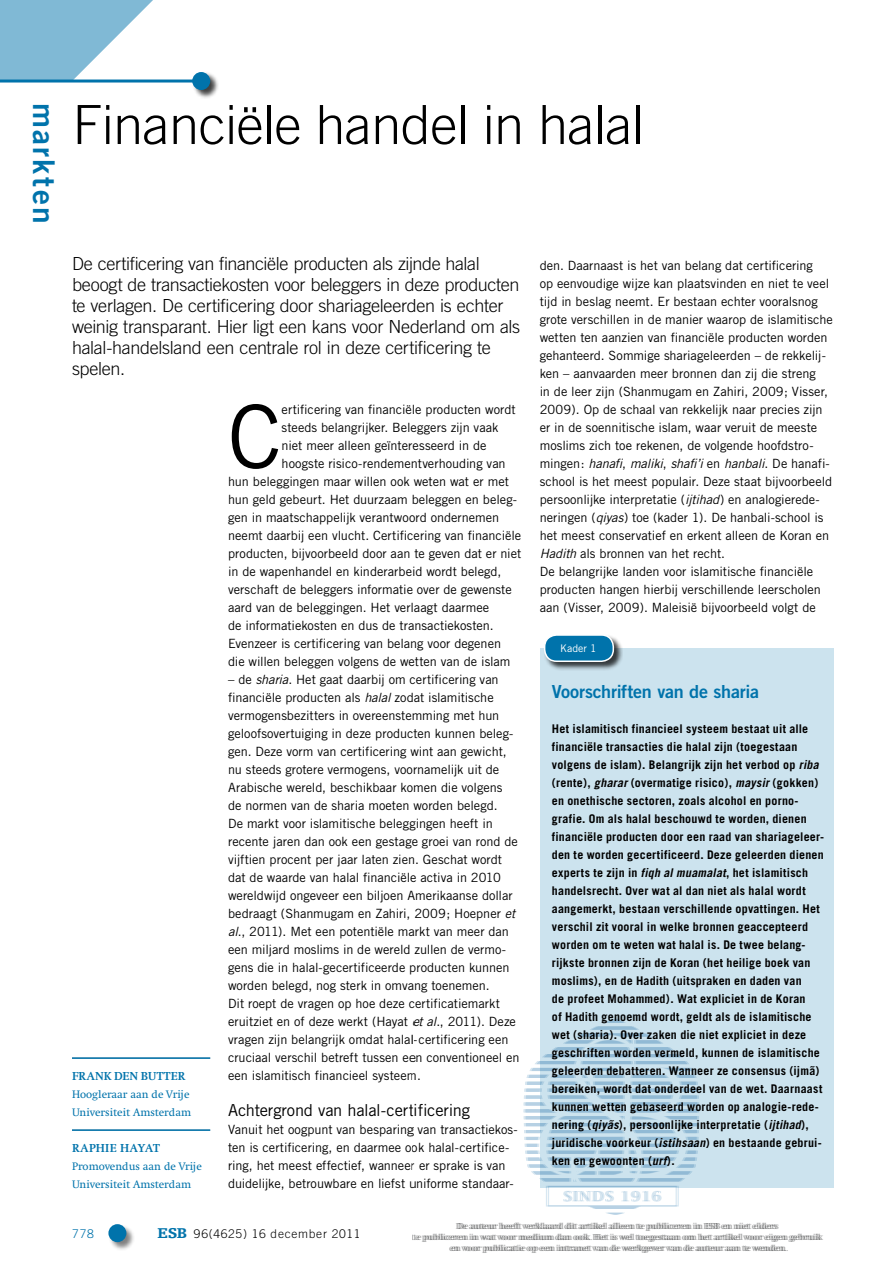
<style>
.page{position:relative;width:893px;height:1263px;background:#fff}
.page>*{position:absolute;margin:0;border:0;box-sizing:border-box;transform-origin:0 0}
.t1{font:87.6px "Trade Gothic";color:#000}
.t2{font:300 54px "Trade Gothic";letter-spacing:-.01em;color:#000}
.t3{font:30px "Trade Gothic Bold Two";letter-spacing:.075em;color:#0073ab}
.t4{font:300 18px/21px "Trade Gothic";letter-spacing:-.015em;color:#000}
.t5{font:18px "Trade Gothic Bold Two";letter-spacing:-.015em;color:#0073ab}
.t6{font:16.5px "Trade Gothic";letter-spacing:-.015em;color:#000}
.t7{font:12.75px/18px "Trade Gothic";color:#000}
.t8{font:700 12px/18px "Trade Gothic";letter-spacing:.02em;color:#000}
.t9{font:300 12px "Trade Gothic";letter-spacing:.06em;color:#000}
.t10{font:700 12px "Swift";letter-spacing:.02em;color:#0073ab}
.t11{font:300 12px "Trade Gothic";color:#0073ab}
.t12{font:11.25px/18px "Swift";color:#0073ab}
.t13{font:10.5px "Trade Gothic";color:#fff}
.t14{font:700 9px/10.8px "Swift";color:#707172;text-align:center}
.s1{font-style:italic}
.s2{font-family:"Egyptienne F";font-weight:900;font-size:15px;color:#0073ab}
</style>
<div class="page">
<div style="left:108px;top:1224px;width:27px;height:27px;background:#000;opacity:.5"></div>
<div style="left:108px;top:1224px;width:18px;height:18px;background:#0073ab;border-radius:50%"></div>
<svg style="left:0;top:0;width:153px;height:80px"></svg>
<div style="left:192px;top:72px;width:27px;height:27px;background:#000;opacity:.75"></div>
<div style="left:192px;top:72px;width:18px;height:18px;background:#0073ab;border-radius:50%"></div>
<hr style="left:0;top:80px;width:193px;height:3px;background:#0073ab">
<hr style="left:72px;top:1057px;width:138px;height:2px;background:#0073ab">
<hr style="left:72px;top:1129px;width:138px;height:2px;background:#0073ab">
<div style="left:540px;top:648px;width:293px;height:540px;background:#cce3ee"></div>
<div style="left:543px;top:634px;width:80px;height:36px;background:#000;opacity:.75"></div>
<div style="left:545px;top:635px;width:68px;height:26px;background:#0073ab;border-radius:12px"></div>
<div style="left:544px;top:634px;width:70px;height:28px;border:2px solid #fff;border-radius:12px"></div>
<svg style="left:523px;top:1019px;width:176px;height:196px"></svg>
<h3 class="t3" style="left:62px;top:103px;width:122px;rotate:90deg">markten</h3>
<h2 class="t2" style="left:72px;top:93px;width:573px">Financiële handel in halal</h2>
<p class="t4" style="left:72px;top:253px;width:450px">De certificering van financiële producten als zijnde halal beoogt de transactiekosten voor beleggers in deze producten te verlagen. De certificering door shariageleerden is echter weinig transparant. Hier ligt een kans voor Nederland om als halal-handelsland een centrale rol in deze certificering te spelen.</p>
<h1 class="t1" style="left:228px;top:384px;width:55px">C</h1>
<p class="t7" style="left:282px;top:400px;width:236px">ertificering van financiële producten wordt</p>
<p class="t7" style="left:540px;top:256px;width:295px">den. Daarnaast is het van belang dat certificering<br>op eenvoudige wijze kan plaatsvinden en niet te veel tijd in beslag neemt. Er bestaan echter vooralsnog grote verschillen in de manier waarop de islamitische wetten ten aanzien van financiële producten worden gehanteerd. Sommige shariageleerden – de rekkelij&shy;ken – aanvaarden meer bronnen dan zij die streng<br>in de leer zijn (Shanmugam en Zahiri, 2009; Visser, 2009). Op de schaal van rekkelijk naar precies zijn er in de soennitische islam, waar veruit de meeste moslims zich toe rekenen, de volgende hoofdstro&shy;mingen: <span class="s1">hanafi</span>, <span class="s1">maliki</span>, <span class="s1">shafi’i</span> en <span class="s1">hanbali</span>. De hanafi&shy;school is het meest populair. Deze staat bijvoorbeeld persoonlijke interpretatie (<span class="s1">ijtihad</span>) en analogierede&shy;neringen (<span class="s1">qiyas</span>) toe (kader 1). De hanbali-school is het meest conservatief en erkent alleen de Koran en <span class="s1">Hadith</span> als bronnen van het recht.<br>De belangrijke landen voor islamitische financiële producten hangen hierbij verschillende leerscholen aan (Visser, 2009). Maleisië bijvoorbeeld volgt de</p>
<p class="t13" style="left:560px;top:642px;width:38px">Kader 1</p>
<h3 class="t5" style="left:552px;top:681px;width:209px">Voorschriften van de sharia</h3>
<p class="t8" style="left:552px;top:720px;width:274px">Het islamitisch financieel systeem bestaat uit alle financiële transacties die halal zijn (toegestaan volgens de islam). Belangrijk zijn het verbod op <span class="s1">riba </span>(rente), <span class="s1">gharar</span>(overmatige risico), <span class="s1">maysir</span>(gokken) en onethische sectoren, zoals alcohol en porno&shy;grafie. Om als halal beschouwd te worden, dienen financiële producten door een raad van shariageleer&shy;den te worden gecertificeerd. Deze geleerden dienen experts te zijn in <span class="s1">fiqh almuamalat</span>, het islamitisch handelsrecht. Over wat al dan niet als halal wordt aangemerkt, bestaan verschillende opvattingen. Het verschil zit vooral in welke bronnen geaccepteerd worden om te weten wat halal is. De twee belang&shy;rijkste bronnen zijn de Koran (het heilige boek van moslims), en de Hadith (uitspraken en daden van<br>de profeet Mohammed). Wat expliciet in de Koran<br>of Hadith genoemd wordt, geldt als de islamitische wet (sharia). Over zaken die niet expliciet in deze geschriften worden vermeld, kunnen de islamitische geleerden debatteren. Wanneer ze consensus (ijmã) bereiken, wordt dat onderdeel van de wet. Daarnaast kunnen wetten gebaseerd worden op analogie-rede&shy;nering (<span class="s1">qiyãs</span>), persoonlijke interpretatie (<span class="s1">ijtihad</span>), juridische voorkeur (<span class="s1">istihsaan</span>) en bestaande gebrui&shy;ken en gewoonten (<span class="s1">urf</span>).</p>
<p class="t7" style="left:282px;top:418px;width:218px">steeds belangrijker. Beleggers zijn vaak</p>
<p class="t7" style="left:282px;top:436px;width:207px">niet meer alleen geïnteresseerd in de</p>
<p class="t7" style="left:282px;top:454px;width:226px">hoogste risico-rendementverhouding van</p>
<p class="t7" style="left:228px;top:472px;width:282px">hun beleggingen maar willen ook weten wat er met</p>
<p class="t7" style="left:228px;top:490px;width:290px">hun geld gebeurt. Het duurzaam beleggen en beleg-</p>
<p class="t7" style="left:228px;top:508px;width:273px">gen in maatschappelijk verantwoord ondernemen</p>
<p class="t7" style="left:228px;top:526px;width:295px">neemt daarbij een vlucht. Certificering van financiële</p>
<p class="t7" style="left:228px;top:544px;width:295px">producten, bijvoorbeeld door aan te geven dat er niet</p>
<p class="t7" style="left:228px;top:562px;width:275px">in de wapenhandel en kinderarbeid wordt belegd,</p>
<p class="t7" style="left:228px;top:580px;width:285px">verschaft de beleggers informatie over de gewenste</p>
<p class="t7" style="left:228px;top:598px;width:263px">aard van de beleggingen. Het verlaagt daarmee</p>
<p class="t7" style="left:228px;top:616px;width:267px">de informatiekosten en dus de transactiekosten.</p>
<p class="t7" style="left:228px;top:634px;width:275px">Evenzeer is certificering van belang voor degenen</p>
<p class="t7" style="left:228px;top:652px;width:284px">die willen beleggen volgens de wetten van de islam</p>
<p class="t7" style="left:228px;top:670px;width:293px">– de <span class="s1">sharia</span>. Het gaat daarbij om certificering van financiële producten als <span class="s1">halal</span> zodat islamitische vermogensbezitters in overeenstemming met hun geloofsovertuiging in deze producten kunnen beleg&shy;gen. Deze vorm van certificering wint aan gewicht, nu steeds grotere vermogens, voornamelijk uit de Arabische wereld, beschikbaar komen die volgens<br>de normen van de sharia moeten worden belegd.<br>De markt voor islamitische beleggingen heeft in recente jaren dan ook een gestage groei van rond de vijftien procent per jaar laten zien. Geschat wordt dat de waarde van halal financiële activa in 2010 wereldwijd ongeveer een biljoen Amerikaanse dollar bedraagt (Shanmugam en Zahiri, 2009; Hoepner <span class="s1">et al</span>., 2011). Met een potentiële markt van meer dan een miljard moslims in de wereld zullen de vermo&shy;gens die in halal-gecertificeerde producten kunnen worden belegd, nog sterk in omvang toenemen.<br>Dit roept de vragen op hoe deze certificatiemarkt eruitziet en of deze werkt (Hayat <span class="s1">et al</span>., 2011). Deze vragen zijn belangrijk omdat halal-certificering een cruciaal verschil betreft tussen een conventioneel en een islamitisch financieel systeem.</p>
<p class="t6" style="left:228px;top:1100px;width:243px">Achtergrond van halal-certificering</p>
<p class="t7" style="left:228px;top:1120px;width:291px">Vanuit het oogpunt van besparing van transactiekos&shy;ten is certificering, en daarmee ook halal-certifice&shy;ring, het meest effectief, wanneer er sprake is van duidelijke, betrouwbare en liefst uniforme standaar-</p>
<p class="t10" style="left:72px;top:1070px;width:115px">Frank den Butter</p>
<p class="t12" style="left:72px;top:1086px;width:121px">Hoogleraar aan de Vrije<br>Universiteit Amsterdam</p>
<p class="t10" style="left:72px;top:1142px;width:89px">Raphie Hayat</p>
<p class="t12" style="left:72px;top:1158px;width:131px">Promovendus aan de Vrije<br>Universiteit Amsterdam</p>
<p class="t11" style="left:72px;top:1226px;width:23px">778</p>
<p class="t9" style="left:157px;top:1226px;width:205px"><span class="s2">ESB</span> 96(4625) 16 december 2011</p>
<p class="t14" style="left:412px;top:1221px;width:411px">De auteur heeft verklaard dit artikel al een te publiceren in ESB en niet elders<br>te publiceren in wat voor medium dan ook. Het is wel toegestaan om het artikel voor eigen gebruik en voor publicatie op een intranet van de werkgever van de auteur aan te wenden.</p>
<p class="t14" style="left:414px;top:1221px;width:411px">De auteur heeft verklaard dit artikel alleen te publiceren in ESB en niet elders<br>te publiceren in wat voor medium dan ook. Het is wel toegestaan om het artikel voor eigen gebruik en voor publicatie op een intranet van de werkgever van de auteur aan te wenden.</p>
</div>
